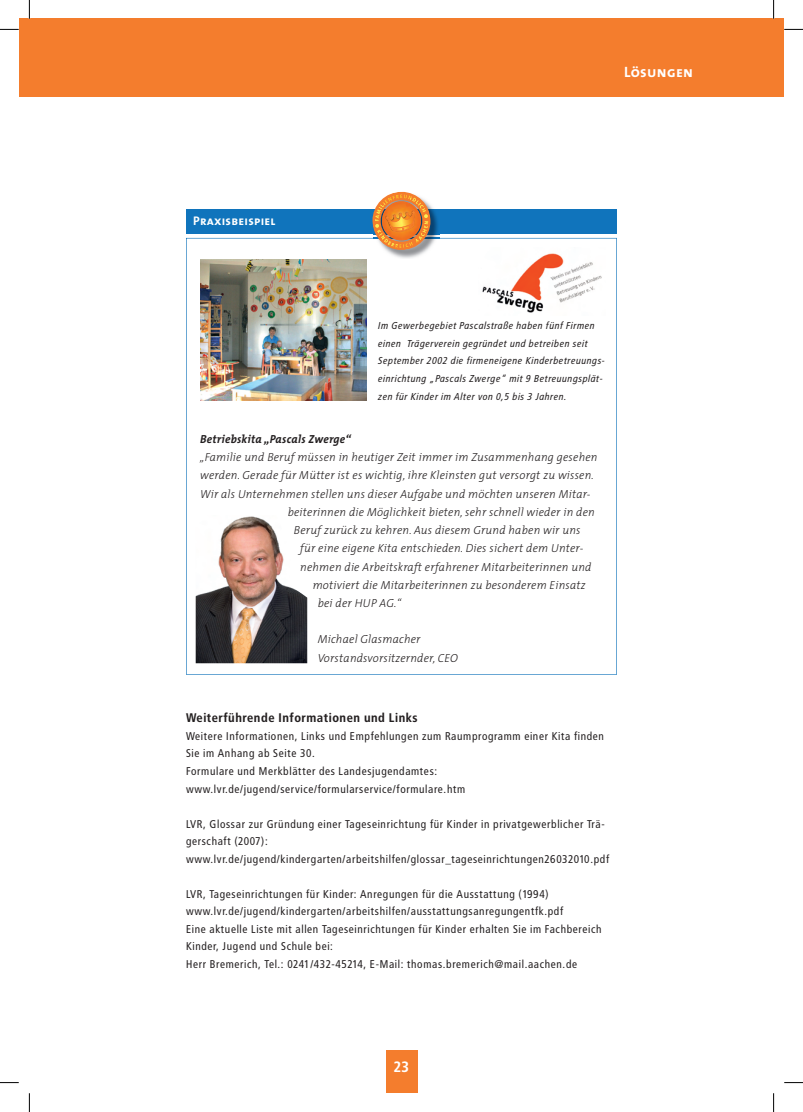
<style>
.page{position:relative;width:803px;height:1112px;background:#fff}
.page>*{position:absolute;margin:0;border:0;box-sizing:border-box;transform-origin:0 0}
.t1{font:15px "The Sans Bold Caps";letter-spacing:.02em;color:#fff}
.t2{font:700 15px "Transit";color:#fff}
.t3{font:700 12.5px "Transit";letter-spacing:.02em;color:#231f20}
.t4{font:12.5px "The Mix Bold Caps";letter-spacing:.02em;color:#fff}
.t5{font:italic 300 11.75px/18.2px "The Mix";letter-spacing:.02em;color:#231f20;scale:.96 1}
.t6{font:italic 700 11.75px "The Mix";letter-spacing:.02em;color:#231f20;scale:.96 1}
.t7{font:11.25px/17.5px "Transit";letter-spacing:.02em;color:#231f20}
.t8{font:italic 10px/17.5px "Transit";letter-spacing:.02em;color:#231f20}
</style>
<div class="page">
<div style="left:19px;top:19px;width:10px;height:78px;background:#f47d2d"></div>
<div style="left:29px;top:19px;width:755px;height:78px;background:#f47d2d"></div>
<div style="left:385px;top:1050px;width:32px;height:42px;background:#f47d2d"></div>
<div style="left:186px;top:209px;width:431px;height:25px;background:#1074bc"></div>
<svg style="left:186px;top:238px;width:431px;height:436px"></svg>
<img style="left:200px;top:260px;width:166px;height:140px">
<img style="left:373px;top:234px;width:66px;height:25px">
<img style="left:433px;top:209px;width:5px;height:25px">
<svg style="left:370px;top:191px;width:63px;height:61px"></svg>
<img style="left:478px;top:247px;width:128px;height:68px">
<img style="left:196px;top:515px;width:111px;height:148px">
<svg style="left:0;top:29px;width:19px;height:1px"></svg>
<svg style="left:784px;top:29px;width:19px;height:1px"></svg>
<svg style="left:0;top:1082px;width:19px;height:1px"></svg>
<svg style="left:784px;top:1082px;width:19px;height:1px"></svg>
<svg style="left:29px;top:0;width:1px;height:19px"></svg>
<svg style="left:29px;top:1093px;width:1px;height:18px"></svg>
<svg style="left:773px;top:0;width:1px;height:19px"></svg>
<svg style="left:773px;top:1093px;width:1px;height:18px"></svg>
<h1 class="t1" style="left:624px;top:59px;width:71px">Lösungen</h1>
<p class="t4" style="left:193px;top:210px;width:84px">Praxisbeispiel</p>
<p class="t8" style="left:378px;top:317px;width:229px">Im Gewerbegebiet Pascalstraße haben fünf Firmen einen Trägerverein gegründet und betreiben seit September 2002 die firmeneigene Kinderbetreuungs&shy;einrichtung „Pascals Zwerge“ mit 9 Betreuungsplät&shy;zen für Kinder im Alter von 0,5 bis 3 Jahren.</p>
<p class="t6" style="left:200px;top:429px;width:158px">Betriebskita „Pascals Zwerge“</p>
<p class="t5" style="left:200px;top:447px;width:415px">„Familie und Beruf müssen in heutiger Zeit immer im Zusammenhang gesehen</p>
<p class="t5" style="left:200px;top:466px;width:412px">werden. Gerade für Mütter ist es wichtig, ihre Kleinsten gut versorgt zu wissen.</p>
<p class="t5" style="left:200px;top:484px;width:408px">Wir als Unternehmen stellen uns dieser Aufgabe und möchten unseren Mitar-</p>
<p class="t5" style="left:288px;top:502px;width:321px">beiterinnen die Möglichkeit bieten, sehr schnell wieder in den</p>
<p class="t5" style="left:294px;top:520px;width:300px">Beruf zurück zu kehren. Aus diesem Grund haben wir uns</p>
<p class="t5" style="left:300px;top:538px;width:296px">für eine eigene Kita entschieden. Dies sichert dem Unter-</p>
<p class="t5" style="left:300px;top:557px;width:305px">nehmen die Arbeitskraft erfahrener Mitarbeiterinnen und</p>
<p class="t5" style="left:313px;top:575px;width:286px">motiviert die Mitarbeiterinnen zu besonderem Einsatz</p>
<p class="t5" style="left:318px;top:593px;width:88px">bei der HUP AG.“</p>
<p class="t5" style="left:318px;top:629px;width:148px">Michael Glasmacher<br>Vorstandsvorsitzernder, CEO</p>
<p class="t3" style="left:186px;top:710px;width:233px">Weiterführende Informationen und Links</p>
<p class="t7" style="left:186px;top:727px;width:420px">Weitere Informationen, Links und Empfehlungen zum Raumprogramm einer Kita finden Sie im Anhang ab Seite 30.<br>Formulare und Merkblätter des Landesjugendamtes: www.lvr.de/jugend/service/formularservice/formulare.htm</p>
<p class="t7" style="left:186px;top:814px;width:425px">LVR, Glossar zur Gründung einer Tageseinrichtung für Kinder in privatgewerblicher Trä&shy;gerschaft (2007): www.lvr.de/jugend/kindergarten/arbeitshilfen/glossar_tageseinrichtungen26032010.pdf</p>
<p class="t7" style="left:186px;top:884px;width:417px">LVR, Tageseinrichtungen für Kinder: Anregungen für die Ausstattung (1994) www.lvr.de/jugend/kindergarten/arbeitshilfen/ausstattungsanregungentfk.pdf<br>Eine aktuelle Liste mit allen Tageseinrichtungen für Kinder erhalten Sie im Fachbereich Kinder, Jugend und Schule bei:<br>Herr Bremerich, Tel.: 0241/432-45214, E-Mail: thomas.bremerich@mail.aachen.de</p>
<h1 class="t2" style="left:394px;top:1057px;width:17px">23</h1>
</div>
